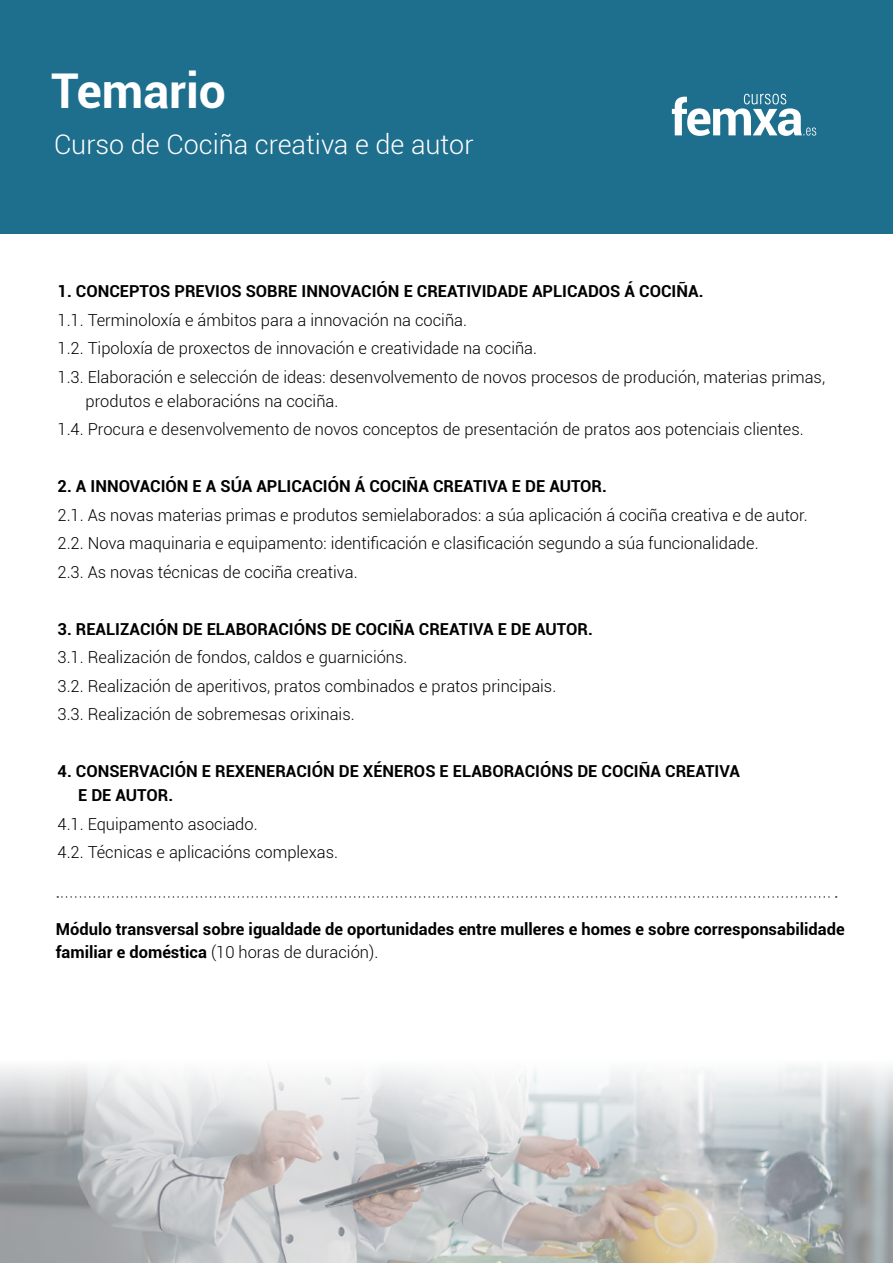
<style>
.page{position:relative;width:893px;height:1263px;background:#fff}
.page>*{position:absolute;margin:0;border:0;box-sizing:border-box;transform-origin:0 0}
.t1{font:700 48px "Roboto";color:#fff}
.t2{font:300 27px "Roboto";color:#fff}
.t3{font:300 16.5px/28.5px "Roboto";color:#000}
.t4{font:700 16.5px/24px "Roboto";color:#000}
.s1{font-weight:300}
</style>
<div class="page">
<div style="left:0;top:0;width:893px;height:234px;background:#1e6e8d"></div>
<svg style="left:672px;top:94px;width:144px;height:42px"></svg>
<svg style="left:57px;top:896px;width:780px;height:2px"></svg>
<img style="left:0;top:1066px;width:893px;height:197px">
<h1 class="t1" style="left:51px;top:57px;width:176px">Temario</h1>
<h2 class="t2" style="left:54px;top:125px;width:421px">Curso de Cociña creativa e de autor</h2>
<p class="t4" style="left:58px;top:279px;width:647px">1. CONCEPTOS PREVIOS SOBRE INNOVACIÓN E CREATIVIDADE APLICADOS Á COCIÑA.</p>
<p class="t3" style="left:58px;top:305px;width:769px">1.1. Terminoloxía e ámbitos para a innovación na cociña.<br>1.2. Tipoloxía de proxectos de innovación e creatividade na cociña.<br>1.3. Elaboración e selección de ideas: desenvolvemento de novos procesos de produción, materias primas,</p>
<p class="t3" style="left:58px;top:386px;width:748px;text-indent:28px">produtos e elaboracións na cociña.<br>1.4. Procura e desenvolvemento de novos conceptos de presentación de pratos aos potenciais clientes.</p>
<p class="t4" style="left:58px;top:474px;width:551px">2. A INNOVACIÓN E A SÚA APLICACIÓN Á COCIÑA CREATIVA E DE AUTOR.</p>
<p class="t3" style="left:58px;top:500px;width:752px">2.1. As novas materias primas e produtos semielaborados: a súa aplicación á cociña creativa e de autor.<br>2.2. Nova maquinaria e equipamento: identificación e clasificación segundo a súa funcionalidade.<br>2.3. As novas técnicas de cociña creativa.</p>
<p class="t4" style="left:58px;top:616px;width:537px">3. REALIZACIÓN DE ELABORACIÓNS DE COCIÑA CREATIVA E DE AUTOR.</p>
<p class="t3" style="left:58px;top:643px;width:500px">3.1. Realización de fondos, caldos e guarnicións.<br>3.2. Realización de aperitivos, pratos combinados e pratos principais.<br>3.3. Realización de sobremesas orixinais.</p>
<p class="t4" style="left:78px;top:759px;width:663px;text-indent:-21px">4. CONSERVACIÓN E REXENERACIÓN DE XÉNEROS E ELABORACIÓNS DE COCIÑA CREATIVA<br>E DE AUTOR.</p>
<p class="t3" style="left:58px;top:809px;width:282px">4.1. Equipamento asociado.<br>4.2. Técnicas e aplicacións complexas.</p>
<p class="t4" style="left:56px;top:917px;width:790px;line-height:22.5px">Módulo transversal sobre igualdade de oportunidades entre mulleres e homes e sobre corresponsabilidade familiar e doméstica <span class="s1">(10 horas de duración).</span></p>
</div>
